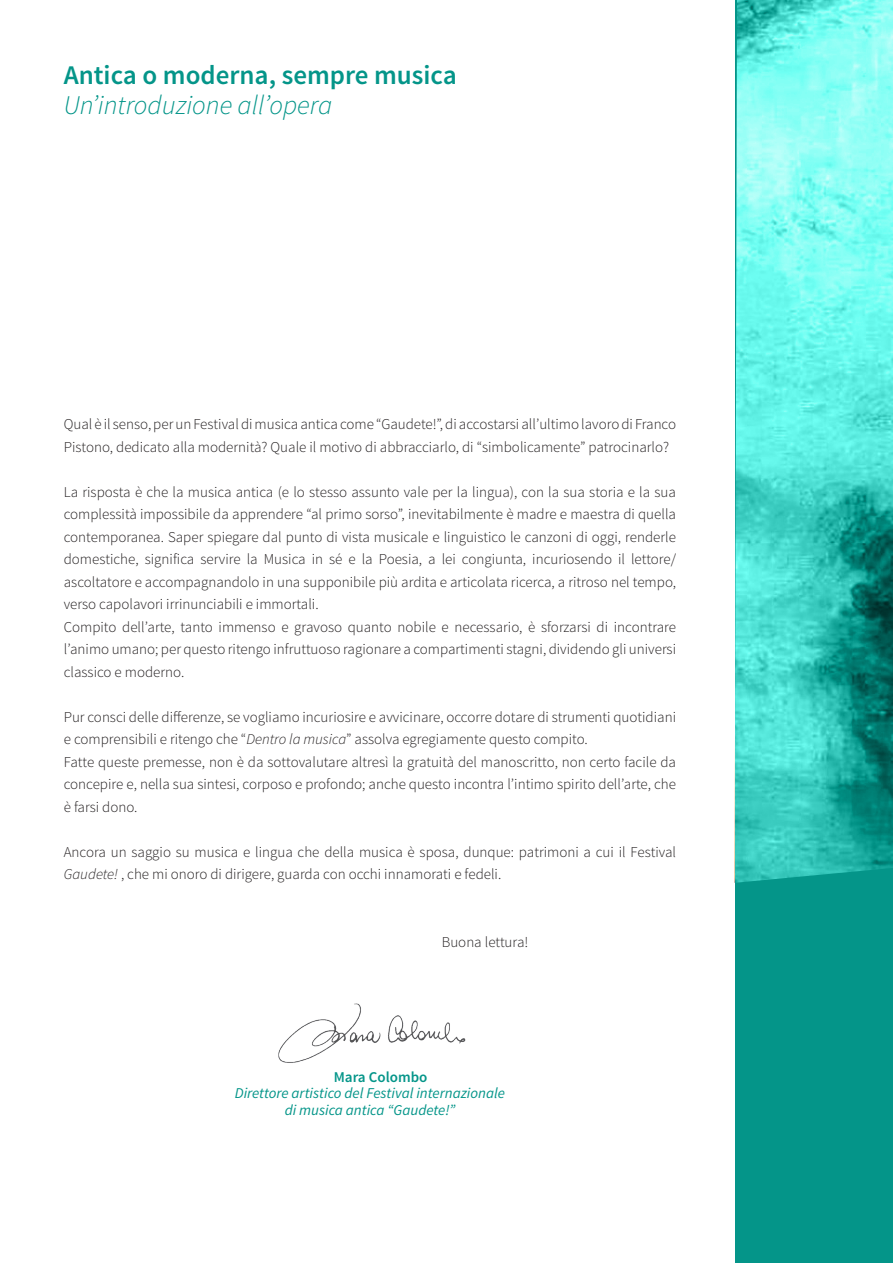
<style>
.page{position:relative;width:893px;height:1263px;background:#fff}
.page>*{position:absolute;margin:0;border:0;box-sizing:border-box;transform-origin:0 0}
.t1{font:600 27px "Source Sans Pro";color:#049589}
.t2{font:italic 300 27px "Source Sans Pro";color:#049589}
.t3{font:300 15px/22.5px "Source Sans Pro";color:#231f20}
.t4{font:italic 15px/16.5px "Source Sans Pro";color:#049589;text-align:center}
.t5{font:600 15px "Source Sans Pro";color:#049589}
.s1{font-style:italic}
</style>
<div class="page">
<img style="left:278px;top:1003px;width:188px;height:60px">
<div style="left:736px;top:0;width:157px;height:1263px;background:#049589"></div>
<img style="left:735px;top:0;width:158px;height:883px">
<h1 class="t1" style="left:64px;top:58px;width:395px">Antica o moderna, sempre musica</h1>
<h1 class="t2" style="left:64px;top:89px;width:270px">Un’introduzione all’opera</h1>
<p class="t3" style="left:64px;top:413px;width:614px">Qual è il senso, per un Festival di musica antica come “Gaudete!”, di accostarsi all’ultimo lavoro di Franco<br>Pistono, dedicato alla modernità? Quale il motivo di abbracciarlo, di “simbolicamente” patrocinarlo?</p>
<p class="t3" style="left:64px;top:480px;width:614px">La risposta è che la musica antica (e lo stesso assunto vale per la lingua), con la sua storia e la sua complessità impossibile da apprendere “al primo sorso”, inevitabilmente è madre e maestra di quella contemporanea. Saper spiegare dal punto di vista musicale e linguistico le canzoni di oggi, renderle domestiche, significa servire la Musica in sé e la Poesia, a lei congiunta, incuriosendo il lettore/ ascoltatore e accompagnandolo in una supponibile più ardita e articolata ricerca, a ritroso nel tempo, verso capolavori irrinunciabili e immortali.<br>Compito dell’arte, tanto immenso e gravoso quanto nobile e necessario, è sforzarsi di incontrare l’animo umano; per questo ritengo infruttuoso ragionare a compartimenti stagni, dividendo gli universi classico e moderno.</p>
<p class="t3" style="left:64px;top:705px;width:614px">Pur consci delle differenze, se vogliamo incuriosire e avvicinare, occorre dotare di strumenti quotidiani e comprensibili e ritengo che “<span class="s1">Dentro la musica</span>” assolva egregiamente questo compito.<br>Fatte queste premesse, non è da sottovalutare altresì la gratuità del manoscritto, non certo facile da concepire e, nella sua sintesi, corposo e profondo; anche questo incontra l’intimo spirito dell’arte, che è farsi dono.</p>
<p class="t3" style="left:64px;top:840px;width:614px">Ancora un saggio su musica e lingua che della musica è sposa, dunque: patrimoni a cui il Festival<br><span class="s1">Gaudete!</span> , che mi onoro di dirigere, guarda con occhi innamorati e fedeli.</p>
<p class="t3" style="left:442px;top:930px;width:88px">Buona lettura!</p>
<p class="t5" style="left:334px;top:1067px;width:95px">Mara Colombo</p>
<p class="t4" style="left:235px;top:1085px;width:272px">Direttore artistico del Festival internazionale di musica antica “Gaudete!”</p>
</div>
